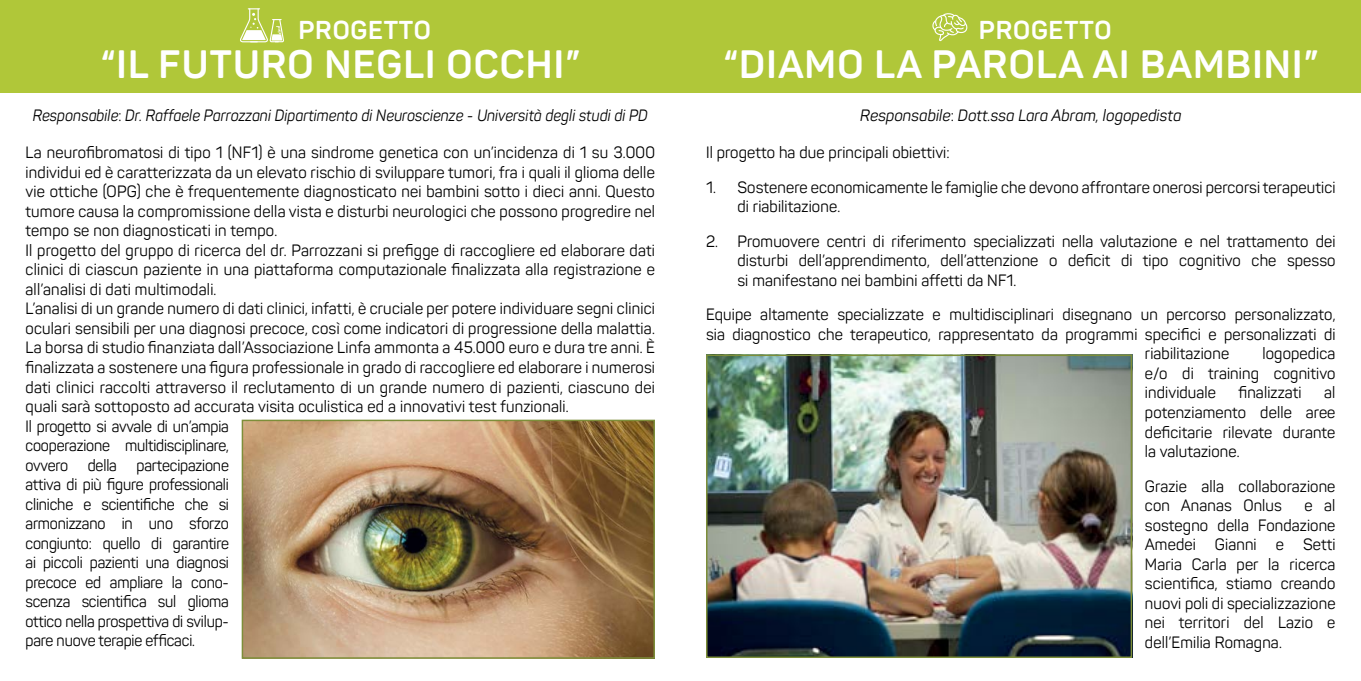
<style>
.page{position:relative;width:1361px;height:681px;background:#fff}
.page>*{position:absolute;margin:0;border:0;box-sizing:border-box;transform-origin:0 0}
.t1{font:700 39px "Panton";letter-spacing:.03em;color:#fff}
.t2{font:700 25.5px "Panton";letter-spacing:.03em;color:#fff}
.t3{font:16.2px/19.5px "Panton";letter-spacing:.01em;color:#000;text-align:justify;scale:.95 1}
.t4{font:italic 16.2px "Panton";letter-spacing:.01em;color:#000;scale:.9 1}
.t5{font:italic 16.2px "Panton";letter-spacing:.01em;color:#000;scale:.95 1}
.s1{font-style:normal}
</style>
<div class="page">
<div style="left:0;top:0;width:1361px;height:92px;background:#b0c739"></div>
<img style="left:709px;top:357px;width:420px;height:297px">
<div style="left:706px;top:354px;width:426px;height:303px;border:2px solid #7d8e39"></div>
<svg style="left:932px;top:13px;width:36px;height:29px"></svg>
<svg style="left:240px;top:8px;width:44px;height:35px"></svg>
<img style="left:245px;top:422px;width:407px;height:233px">
<div style="left:242px;top:419px;width:413px;height:239px;border:2px solid #7d8e39"></div>
<h2 class="t2" style="left:298px;top:14px;width:134px">PROGETTO</h2>
<h1 class="t1" style="left:101px;top:40px;width:481px">“IL FUTURO NEGLI OCCHI”</h1>
<p class="t4" style="left:33px;top:105px;width:685px">Responsabile<span class="s1">:</span> Dr. Raffaele Parrozzani Dipartimento di Neuroscienze - Università degli studi di PD</p>
<p class="t3" style="left:26px;top:143px;width:664px;text-align:left">La neurofibromatosi di tipo 1 (NF1) è una sindrome genetica con un’incidenza di 1 su 3.000 individui ed è caratterizzata da un elevato rischio di sviluppare tumori, fra i quali il glioma delle vie ottiche (OPG) che è frequentemente diagnosticato nei bambini sotto i dieci anni. Questo tumore causa la compromissione della vista e disturbi neurologici che possono progredire nel tempo se non diagnosticati in tempo.<br>Il progetto del gruppo di ricerca del dr. Parrozzani si prefigge di raccogliere ed elaborare dati clinici di ciascun paziente in una piattaforma computazionale finalizzata alla registrazione e all’analisi di dati multimodali.<br>L’analisi di un grande numero di dati clinici, infatti, è cruciale per potere individuare segni clinici oculari sensibili per una diagnosi precoce, così come indicatori di progressione della malattia.<br>La borsa di studio finanziata dall’Associazione Linfa ammonta a 45.000 euro e dura tre anni. È finalizzata a sostenere una figura professionale in grado di raccogliere ed elaborare i numerosi dati clinici raccolti attraverso il reclutamento di un grande numero di pazienti, ciascuno dei quali sarà sottoposto ad accurata visita oculistica ed a innovativi test funzionali.<br>Il progetto si avvale di un’ampia<br>cooperazione multidisciplinare,<br>ovvero della partecipazione<br>attiva di più figure professionali<br>cliniche e scientifiche che si<br>armonizzano in uno sforzo<br>congiunto: quello di garantire<br>ai piccoli pazienti una diagnosi<br>precoce ed ampliare la cono-<br>scenza scientifica sul glioma<br>ottico nella prospettiva di svilup-<br>pare nuove terapie efficaci.</p>
<h2 class="t2" style="left:979px;top:14px;width:134px">PROGETTO</h2>
<h1 class="t1" style="left:723px;top:40px;width:596px">“DIAMO LA PAROLA AI BAMBINI”</h1>
<p class="t5" style="left:860px;top:105px;width:339px">Responsabile<span class="s1">:</span> Dott.ssa Lara Abram, logopedista</p>
<p class="t3" style="left:706px;top:143px;width:258px">Il progetto ha due principali obiettivi:</p>
<p class="t3" style="left:737px;top:177px;width:631px;text-indent:-32px">1. Sostenere economicamente le famiglie che devono affrontare onerosi percorsi terapeutici di riabilitazione.</p>
<p class="t3" style="left:737px;top:231px;width:631px;text-indent:-32px">2. Promuovere centri di riferimento specializzati nella valutazione e nel trattamento dei disturbi dell’apprendimento, dell’attenzione o deficit di tipo cognitivo che spesso si manifestano nei bambini affetti da NF1.</p>
<p class="t3" style="left:706px;top:305px;width:664px">Equipe altamente specializzate e multidisciplinari disegnano un percorso personalizzato,</p>
<p class="t3" style="left:706px;top:324px;width:664px">sia diagnostico che terapeutico, rappresentato da programmi specifici e personalizzati di</p>
<p class="t3" style="left:1145px;top:344px;width:90px">riabilitazione</p>
<p class="t3" style="left:1145px;top:344px;width:202px;text-indent:118px">logopedica e/o di training cognitivo individuale</p>
<p class="t3" style="left:1145px;top:383px;width:202px;text-indent:179px">al potenziamento delle aree deficitarie rilevate durante la valutazione.</p>
<p class="t3" style="left:1145px;top:476px;width:202px">Grazie alla collaborazione con Ananas Onlus</p>
<p class="t3" style="left:1238px;top:383px;width:68px">finalizzati</p>
<p class="t3" style="left:1145px;top:495px;width:202px;text-indent:160px">e al sostegno della Fondazione Amedei Gianni e Setti Maria Carla per la ricerca scientifica, stiamo creando nuovi poli di specializzazione nei territori del Lazio e dell’Emilia Romagna.</p>
</div>
